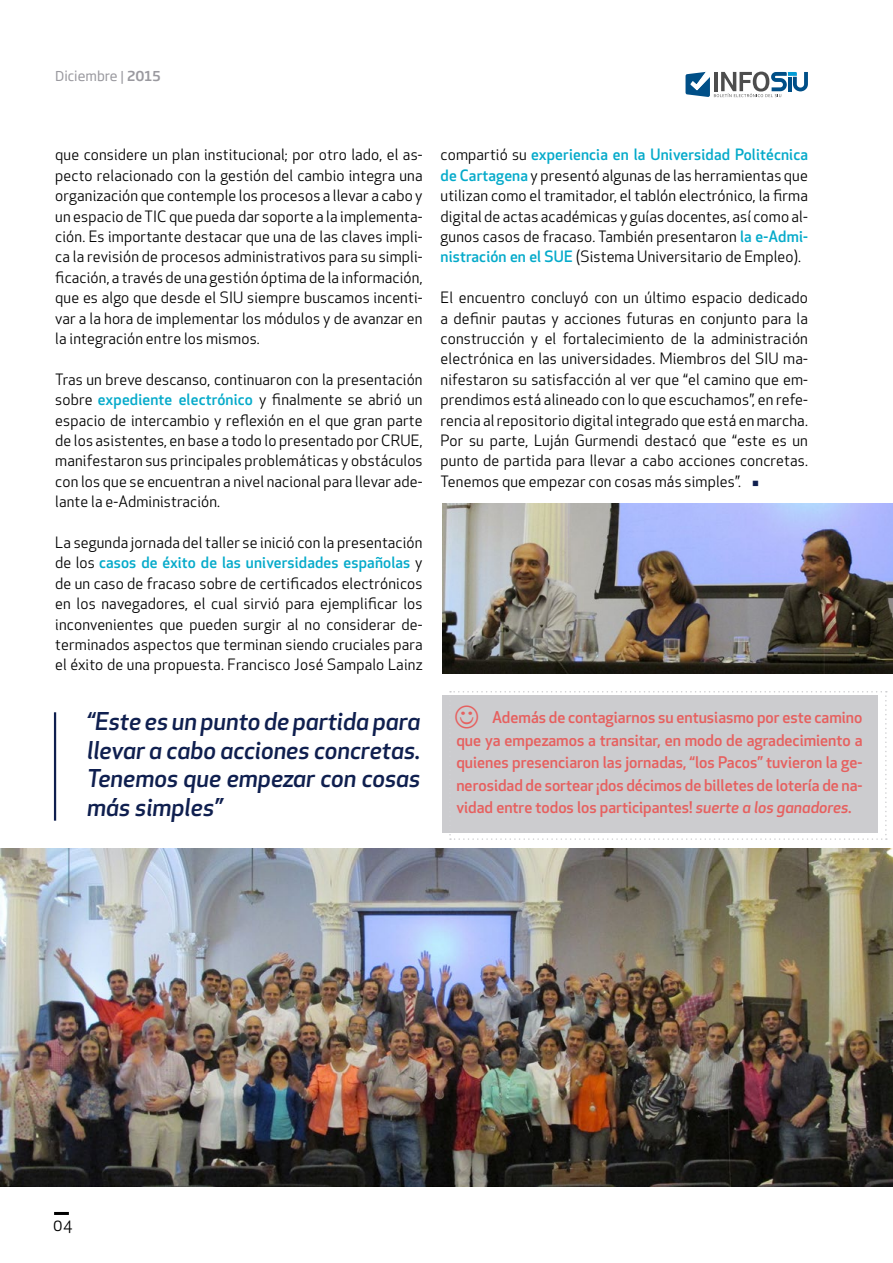
<style>
.page{position:relative;width:893px;height:1263px;background:#fff}
.page>*{position:absolute;margin:0;border:0;box-sizing:border-box;transform-origin:0 0}
.t1{font:italic 500 24px/28.5px "Apex New";color:#0f1f4f;text-align:justify}
.t2{font:16.5px "Apex New";color:#000}
.t3{font:500 15.75px/22.5px "Apex New";color:#e6605f;text-align:justify}
.t4{font:15.3px/20.4px "Apex New";letter-spacing:.01em;color:#000;text-align:justify}
.t5{font:13.5px "Soho Gothic Pro";color:#9a999f}
.s1{font-weight:500}
.s2{font-weight:500;color:#05aaca}
.s3{color:#0f1f4f}
.s4{font-style:italic}
</style>
<div class="page">
<img style="left:0;top:848px;width:893px;height:338px">
<hr style="left:54px;top:1212px;width:15px;height:3px;background:#000">
<svg style="left:685px;top:71px;width:123px;height:27px"></svg>
<hr style="left:54px;top:712px;width:2px;height:109px;background:#0f1f4f">
<img style="left:442px;top:504px;width:451px;height:169px">
<svg style="left:449px;top:691px;width:438px;height:149px;background:#d0d0d3"></svg>
<p class="t5" style="left:55px;top:66px;width:107px">Diciembre | <span class="s1">2015</span></p>
<p class="t4" style="left:55px;top:145px;width:369px">que considere un plan institucional; por otro lado, el as&shy;pecto relacionado con la gestión del cambio integra una organización que contemple los procesos a llevar a cabo y un espacio de TIC que pueda dar soporte a la implementa&shy;ción. Es importante destacar que una de las claves impli&shy;ca la revisión de procesos administrativos para su simpli&shy;ficación, a través de una gestión óptima de la información, que es algo que desde el SIU siempre buscamos incenti&shy;var a la hora de implementar los módulos y de avanzar en la integración entre los mismos.</p>
<p class="t4" style="left:55px;top:369px;width:369px">Tras un breve descanso, continuaron con la presentación sobre <span class="s2">expediente electrónico</span> y finalmente se abrió un espacio de intercambio y reflexión en el que gran parte de los asistentes, en base a todo lo presentado por CRUE, manifestaron sus principales problemáticas y obstáculos con los que se encuentran a nivel nacional para llevar ade&shy;lante la e-Administración.</p>
<p class="t4" style="left:55px;top:532px;width:369px">La segunda jornada del taller se inició con la presentación de los <span class="s2">casos de éxito de las universidades españolas</span> y de un caso de fracaso sobre de certificados electrónicos en los navegadores, el cual sirvió para ejemplificar los inconvenientes que pueden surgir al no considerar de&shy;terminados aspectos que terminan siendo cruciales para el éxito de una propuesta. Francisco José Sampalo Lainz</p>
<h1 class="t1" style="left:87px;top:707px;width:335px">“Este es un punto de partida para llevar a cabo acciones concretas.<br>Tenemos que empezar con cosas más simples”</h1>
<p class="t4" style="left:441px;top:145px;width:369px">compartió su <span class="s2">experiencia en la Universidad Politécnica de Cartagena</span> y presentó algunas de las herramientas que utilizan como el tramitador, el tablón electrónico, la firma digital de actas académicas y guías docentes, así como al&shy;gunos casos de fracaso. También presentaron <span class="s2">la e-Admi&shy;nistración en el SUE</span> (Sistema Universitario de Empleo).</p>
<p class="t4" style="left:441px;top:287px;width:369px">El encuentro concluyó con un último espacio dedicado a definir pautas y acciones futuras en conjunto para la construcción y el fortalecimiento de la administración electrónica en las universidades. Miembros del SIU ma&shy;nifestaron su satisfacción al ver que “el camino que em&shy;prendimos está alineado con lo que escuchamos”, en refe&shy;rencia al repositorio digital integrado que está en marcha.<br>Por su parte, Luján Gurmendi destacó que “este es un punto de partida para llevar a cabo acciones concretas.<br>Tenemos que empezar con cosas más simples”. <span class="s3">▪</span></p>
<p class="t3" style="left:456px;top:706px;width:408px;text-indent:36px">Además de contagiarnos su entusiasmo por este camino que ya empezamos a transitar, en modo de agradecimiento a quienes presenciaron las jornadas, “los Pacos” tuvieron la ge&shy;nerosidad de sortear ¡dos décimos de billetes de lotería de na&shy;vidad entre todos los participantes! <span class="s4">suerte a los ganadores.</span></p>
<p class="t2" style="left:53px;top:1214px;width:21px">04</p>
</div>
